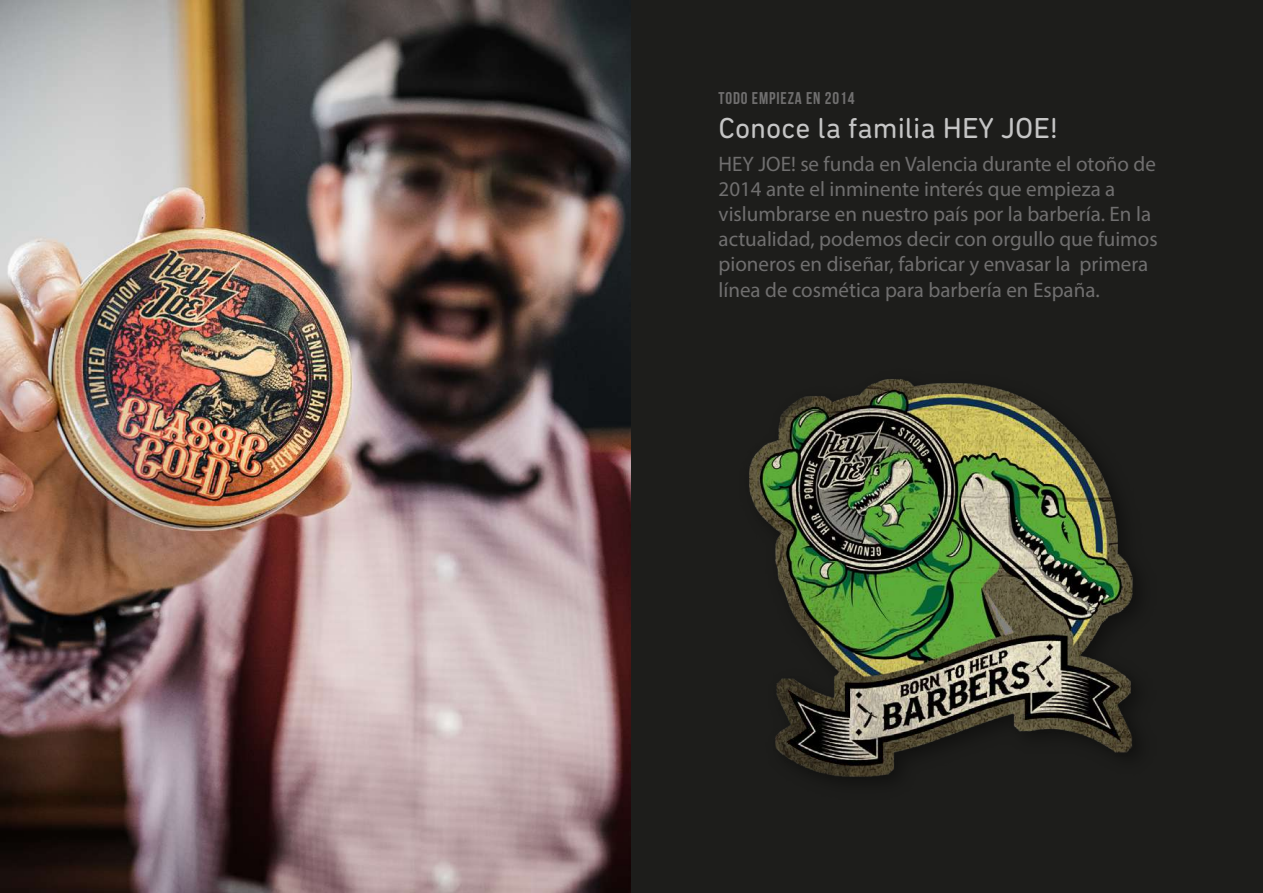
<style>
.page{position:relative;width:1263px;height:893px;background:#fff}
.page>*{position:absolute;margin:0;border:0;box-sizing:border-box;transform-origin:0 0}
.t1{font:29.4px "DIN Next Rounded LT Pro";color:#c5c5c5}
.t2{font:21px/25.2px "Myriad Pro";color:#706f6f}
.t3{font:700 17.1px "Bebas Neue";letter-spacing:.05em;color:#706f6f}
</style>
<div class="page">
<img style="left:0;top:0;width:631px;height:893px">
<div style="left:631px;top:0;width:632px;height:893px;background:#1d1d1b"></div>
<img style="left:749px;top:379px;width:384px;height:398px">
<p class="t3" style="left:718px;top:88px;width:137px">TODO EMPIEZA EN 2014</p>
<h1 class="t1" style="left:718px;top:111px;width:341px">Conoce la familia HEY JOE!</h1>
<p class="t2" style="left:718px;top:151px;width:441px">HEY JOE! se funda en Valencia durante el otoño de 2014 ante el inminente interés que empieza a vislumbrarse en nuestro país por la barbería. En la actualidad, podemos decir con orgullo que fuimos pioneros en diseñar, fabricar y envasar la primera línea de cosmética para barbería en España.</p>
</div>
